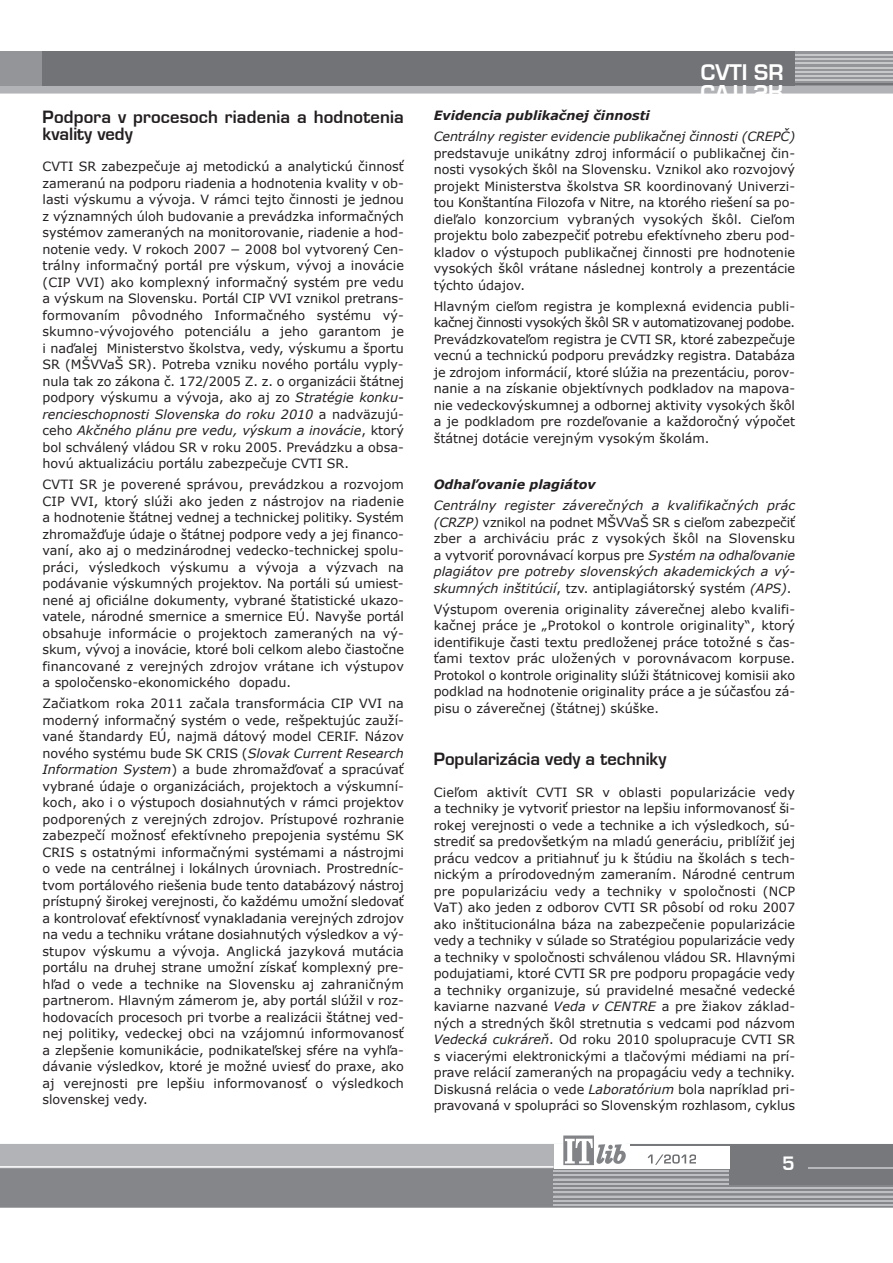
<style>
.page{position:relative;width:893px;height:1263px;background:#fff}
.page>*{position:absolute;margin:0;border:0;box-sizing:border-box;transform-origin:0 0}
.t1{font:18px "Euromode CE Bold";color:#fff}
.t2{font:16.5px/16.5px "Euromode CE Bold";color:#231f20}
.t3{font:12.75px/16.5px "Verdana";color:#231f20;text-align:justify}
.t4{font:italic 12.75px/16.5px "Verdana";letter-spacing:-.005em;color:#231f20;text-align:justify}
.t5{font:italic 700 12.75px "Verdana";color:#231f20}
.s1{font-style:italic}
.s2{font-style:normal}
</style>
<div class="page">
<div style="left:0;top:1144px;width:554px;height:10px;background:#b2b3b7"></div>
<div style="left:729px;top:1144px;width:164px;height:40px;background:#76787b"></div>
<img style="left:563px;top:1136px;width:63px;height:18px">
<svg style="left:0;top:1154px;width:893px;height:54px;background:#97999c"></svg>
<hr style="left:630px;top:1144px;width:99px;height:1px;background:#76787b">
<svg style="left:0;top:51px;width:893px;height:43px;background:#848588"></svg>
<p class="t2" style="left:43px;top:109px;width:363px">Podpora v procesoch riadenia a hodnotenia kvality vedy</p>
<p class="t3" style="left:43px;top:158px;width:363px">CVTI SR zabezpečuje aj metodickú a analytickú činnosť zameranú na podporu riadenia a hodnotenia kvality v ob&shy;lasti výskumu a vývoja. V rámci tejto činnosti je jednou z významných úloh budovanie a prevádzka informačných systémov zameraných na monitorovanie, riadenie a hod&shy;notenie vedy. V rokoch 2007 − 2008 bol vytvorený Cen&shy;trálny informačný portál pre výskum, vývoj a inovácie (CIP VVI) ako komplexný informačný systém pre vedu a výskum na Slovensku. Portál CIP VVI vznikol pretrans&shy;formovaním pôvodného Informačného systému vý&shy;skumno-vývojového potenciálu a jeho garantom je i naďalej Ministerstvo školstva, vedy, výskumu a športu SR (MŠVVaŠ SR). Potreba vzniku nového portálu vyply&shy;nula tak zo zákona č. 172/2005 Z. z. o organizácii štátnej podpory výskumu a vývoja, ako aj zo <span class="s1">Stratégie konku&shy;rencieschopnosti Slovenska do roku 2010</span> a nadväzujú&shy;ceho <span class="s1">Akčného plánu pre vedu, výskum a inovácie</span>, ktorý bol schválený vládou SR v roku 2005. Prevádzku a obsa&shy;hovú aktualizáciu portálu zabezpečuje CVTI SR.</p>
<p class="t3" style="left:43px;top:476px;width:363px">CVTI SR je poverené správou, prevádzkou a rozvojom CIP VVI, ktorý slúži ako jeden z nástrojov na riadenie a hodnotenie štátnej vednej a technickej politiky. Systém zhromažďuje údaje o štátnej podpore vedy a jej financo&shy;vaní, ako aj o medzinárodnej vedecko-technickej spolu&shy;práci, výsledkoch výskumu a vývoja a výzvach na podávanie výskumných projektov. Na portáli sú umiest&shy;nené aj oficiálne dokumenty, vybrané štatistické ukazo&shy;vatele, národné smernice a smernice EÚ. Navyše portál obsahuje informácie o projektoch zameraných na vý&shy;skum, vývoj a inovácie, ktoré boli celkom alebo čiastočne financované z verejných zdrojov vrátane ich výstupov a spoločensko-ekonomického dopadu.</p>
<p class="t3" style="left:42px;top:695px;width:363px">Začiatkom roka 2011 začala transformácia CIP VVI na moderný informačný systém o vede, rešpektujúc zauží&shy;vané štandardy EÚ, najmä dátový model CERIF. Názov nového systému bude SK CRIS (<span class="s1">Slovak Current Research Information System</span>) a bude zhromažďovať a spracúvať vybrané údaje o organizáciách, projektoch a výskumní&shy;koch, ako i o výstupoch dosiahnutých v rámci projektov podporených z verejných zdrojov. Prístupové rozhranie zabezpečí možnosť efektívneho prepojenia systému SK CRIS s ostatnými informačnými systémami a nástrojmi o vede na centrálnej i lokálnych úrovniach. Prostredníc&shy;tvom portálového riešenia bude tento databázový nástroj prístupný širokej verejnosti, čo každému umožní sledovať a kontrolovať efektívnosť vynakladania verejných zdrojov na vedu a techniku vrátane dosiahnutých výsledkov a vý&shy;stupov výskumu a vývoja. Anglická jazyková mutácia portálu na druhej strane umožní získať komplexný pre&shy;hľad o vede a technike na Slovensku aj zahraničným partnerom. Hlavným zámerom je, aby portál slúžil v roz&shy;hodovacích procesoch pri tvorbe a realizácii štátnej ved&shy;nej politiky, vedeckej obci na vzájomnú informovanosť a zlepšenie komunikácie, podnikateľskej sfére na vyhľa&shy;dávanie výsledkov, ktoré je možné uviesť do praxe, ako aj verejnosti pre lepšiu informovanosť o výsledkoch slovenskej vedy.</p>
<p class="t5" style="left:434px;top:107px;width:218px">Evidencia publikačnej činnosti</p>
<p class="t4" style="left:434px;top:128px;width:363px">Centrálny register evidencie publikačnej činnosti (CREPČ)</p>
<p class="t3" style="left:434px;top:144px;width:363px">predstavuje unikátny zdroj informácií o publikačnej čin&shy;nosti vysokých škôl na Slovensku. Vznikol ako rozvojový projekt Ministerstva školstva SR koordinovaný Univerzi&shy;tou Konštantína Filozofa v Nitre, na ktorého riešení sa po&shy;dieľalo konzorcium vybraných vysokých škôl. Cieľom projektu bolo zabezpečiť potrebu efektívneho zberu pod&shy;kladov o výstupoch publikačnej činnosti pre hodnotenie vysokých škôl vrátane následnej kontroly a prezentácie týchto údajov.</p>
<p class="t3" style="left:434px;top:297px;width:363px">Hlavným cieľom registra je komplexná evidencia publi&shy;kačnej činnosti vysokých škôl SR v automatizovanej podobe.<br>Prevádzkovateľom registra je CVTI SR, ktoré zabezpečuje vecnú a technickú podporu prevádzky registra. Databáza je zdrojom informácií, ktoré slúžia na prezentáciu, porov&shy;nanie a na získanie objektívnych podkladov na mapova&shy;nie vedeckovýskumnej a odbornej aktivity vysokých škôl a je podkladom pre rozdeľovanie a každoročný výpočet štátnej dotácie verejným vysokým školám.</p>
<p class="t5" style="left:434px;top:476px;width:164px">Odhaľovanie plagiátov</p>
<p class="t4" style="left:434px;top:497px;width:363px">Centrálny register záverečných a kvalifikačných prác (CRZP) <span class="s2">vznikol na podnet MŠVVaŠ SR s cieľom zabezpečiť zber a archiváciu prác z vysokých škôl na Slovensku a vytvoriť porovnávací korpus pre</span> Systém na odhaľovanie plagiátov pre potreby slovenských akademických a vý&shy;skumných inštitúcií<span class="s2">, tzv. antiplagiátorský systém</span> (APS)<span class="s2">.</span></p>
<p class="t3" style="left:434px;top:600px;width:363px">Výstupom overenia originality záverečnej alebo kvalifi&shy;kačnej práce je „Protokol o kontrole originality“, ktorý identifikuje časti textu predloženej práce totožné s čas&shy;ťami textov prác uložených v porovnávacom korpuse.<br>Protokol o kontrole originality slúži štátnicovej komisii ako podklad na hodnotenie originality práce a je súčasťou zá&shy;pisu o záverečnej (štátnej) skúške.</p>
<p class="t2" style="left:434px;top:751px;width:234px">Popularizácia vedy a techniky</p>
<p class="t3" style="left:434px;top:783px;width:363px">Cieľom aktivít CVTI SR v oblasti popularizácie vedy a techniky je vytvoriť priestor na lepšiu informovanosť ši&shy;rokej verejnosti o vede a technike a ich výsledkoch, sú&shy;strediť sa predovšetkým na mladú generáciu, priblížiť jej prácu vedcov a pritiahnuť ju k štúdiu na školách s tech&shy;nickým a prírodovedným zameraním. Národné centrum pre popularizáciu vedy a techniky v spoločnosti (NCP VaT) ako jeden z odborov CVTI SR pôsobí od roku 2007 ako inštitucionálna báza na zabezpečenie popularizácie vedy a techniky v súlade so Stratégiou popularizácie vedy a techniky v spoločnosti schválenou vládou SR. Hlavnými podujatiami, ktoré CVTI SR pre podporu propagácie vedy a techniky organizuje, sú pravidelné mesačné vedecké kaviarne nazvané <span class="s1">Veda v CENTRE</span> a pre žiakov základ&shy;ných a stredných škôl stretnutia s vedcami pod názvom <span class="s1">Vedecká cukráreň</span>. Od roku 2010 spolupracuje CVTI SR s viacerými elektronickými a tlačovými médiami na prí&shy;prave relácií zameraných na propagáciu vedy a techniky.<br>Diskusná relácia o vede <span class="s1">Laboratórium</span> bola napríklad pri&shy;pravovaná v spolupráci so Slovenským rozhlasom, cyklus</p>
<h1 class="t1" style="left:782px;top:1152px;width:14px">5</h1>
</div>
